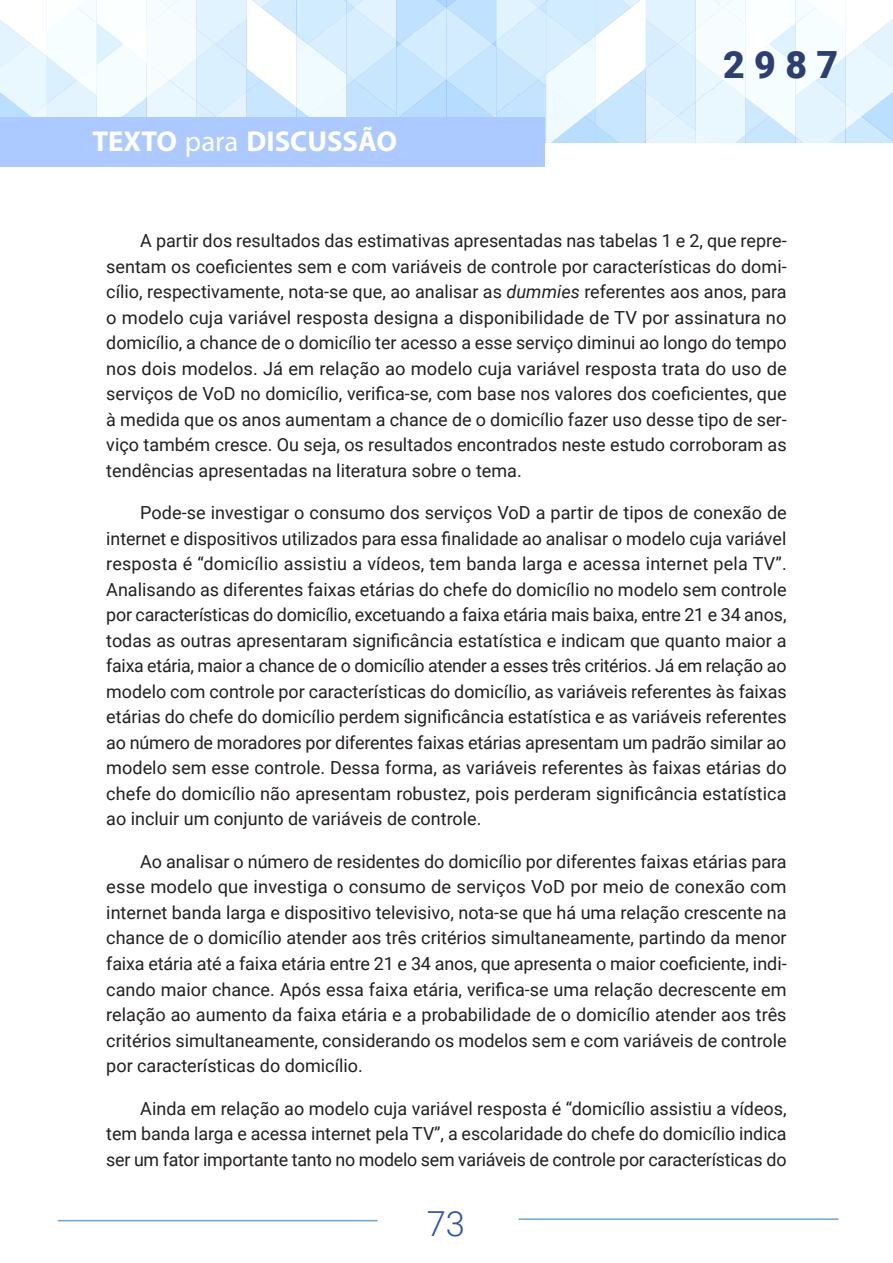
<style>
.page{position:relative;width:893px;height:1263px;background:#fff}
.page>*{position:absolute;margin:0;border:0;box-sizing:border-box;transform-origin:0 0}
.t1{font:900 37.5px "Roboto";color:#2c3f70}
.t2{font:300 34.5px "Roboto";color:#2c55ae}
.t3{font:700 28.8px "Myriad Pro";color:#fff}
.texto_corrido{font:18px/25.5px "Roboto";color:#231f20;text-align:justify}
.s1{font-weight:400}
.s2{font-style:italic}
</style>
<div class="page">
<svg style="left:0;top:0;width:893px;height:143px"></svg>
<div style="left:0;top:118px;width:545px;height:49px;background:#accaff"></div>
<hr style="left:519px;top:1218px;width:319px;height:2px;background:#6fa5d9">
<hr style="left:58px;top:1220px;width:320px;height:1px;background:#6fa5d9">
<h3 class="t3" style="left:92px;top:122px;width:306px">TEXTO <span class="s1">para</span> DISCUSSÃO</h3>
<h1 class="t1" style="left:723px;top:38px;width:116px">2987</h1>
<p class="texto_corrido" style="left:106px;top:228px;width:682px;text-indent:34px">A partir dos resultados das estimativas apresentadas nas tabelas 1 e 2, que repre&shy;sentam os coeficientes sem e com variáveis de controle por características do domi&shy;cílio, respectivamente, nota-se que, ao analisar as <span class="s2">dummies</span> referentes aos anos, para o modelo cuja variável resposta designa a disponibilidade de TV por assinatura no domicílio, a chance de o domicílio ter acesso a esse serviço diminui ao longo do tempo nos dois modelos. Já em relação ao modelo cuja variável resposta trata do uso de serviços de VoD no domicílio, verifica-se, com base nos valores dos coeficientes, que à medida que os anos aumentam a chance de o domicílio fazer uso desse tipo de ser&shy;viço também cresce. Ou seja, os resultados encontrados neste estudo corroboram as tendências apresentadas na literatura sobre o tema.</p>
<p class="texto_corrido" style="left:106px;top:500px;width:682px;text-indent:34px">Pode-se investigar o consumo dos serviços VoD a partir de tipos de conexão de internet e dispositivos utilizados para essa finalidade ao analisar o modelo cuja variável resposta é “domicílio assistiu a vídeos, tem banda larga e acessa internet pela TV”.<br>Analisando as diferentes faixas etárias do chefe do domicílio no modelo sem controle por características do domicílio, excetuando a faixa etária mais baixa, entre 21 e 34 anos, todas as outras apresentaram significância estatística e indicam que quanto maior a faixa etária, maior a chance de o domicílio atender a esses três critérios. Já em relação ao modelo com controle por características do domicílio, as variáveis referentes às faixas etárias do chefe do domicílio perdem significância estatística e as variáveis referentes ao número de moradores por diferentes faixas etárias apresentam um padrão similar ao modelo sem esse controle. Dessa forma, as variáveis referentes às faixas etárias do chefe do domicílio não apresentam robustez, pois perderam significância estatística ao incluir um conjunto de variáveis de controle.</p>
<p class="texto_corrido" style="left:106px;top:848px;width:682px;text-indent:34px">Ao analisar o número de residentes do domicílio por diferentes faixas etárias para esse modelo que investiga o consumo de serviços VoD por meio de conexão com internet banda larga e dispositivo televisivo, nota-se que há uma relação crescente na chance de o domicílio atender aos três critérios simultaneamente, partindo da menor faixa etária até a faixa etária entre 21 e 34 anos, que apresenta o maior coeficiente, indi&shy;cando maior chance. Após essa faixa etária, verifica-se uma relação decrescente em relação ao aumento da faixa etária e a probabilidade de o domicílio atender aos três critérios simultaneamente, considerando os modelos sem e com variáveis de controle por características do domicílio.</p>
<p class="texto_corrido" style="left:106px;top:1095px;width:682px;text-indent:34px">Ainda em relação ao modelo cuja variável resposta é “domicílio assistiu a vídeos, tem banda larga e acessa internet pela TV”, a escolaridade do chefe do domicílio indica ser um fator importante tanto no modelo sem variáveis de controle por características do</p>
<h2 class="t2" style="left:427px;top:1200px;width:40px">73</h2>
</div>
